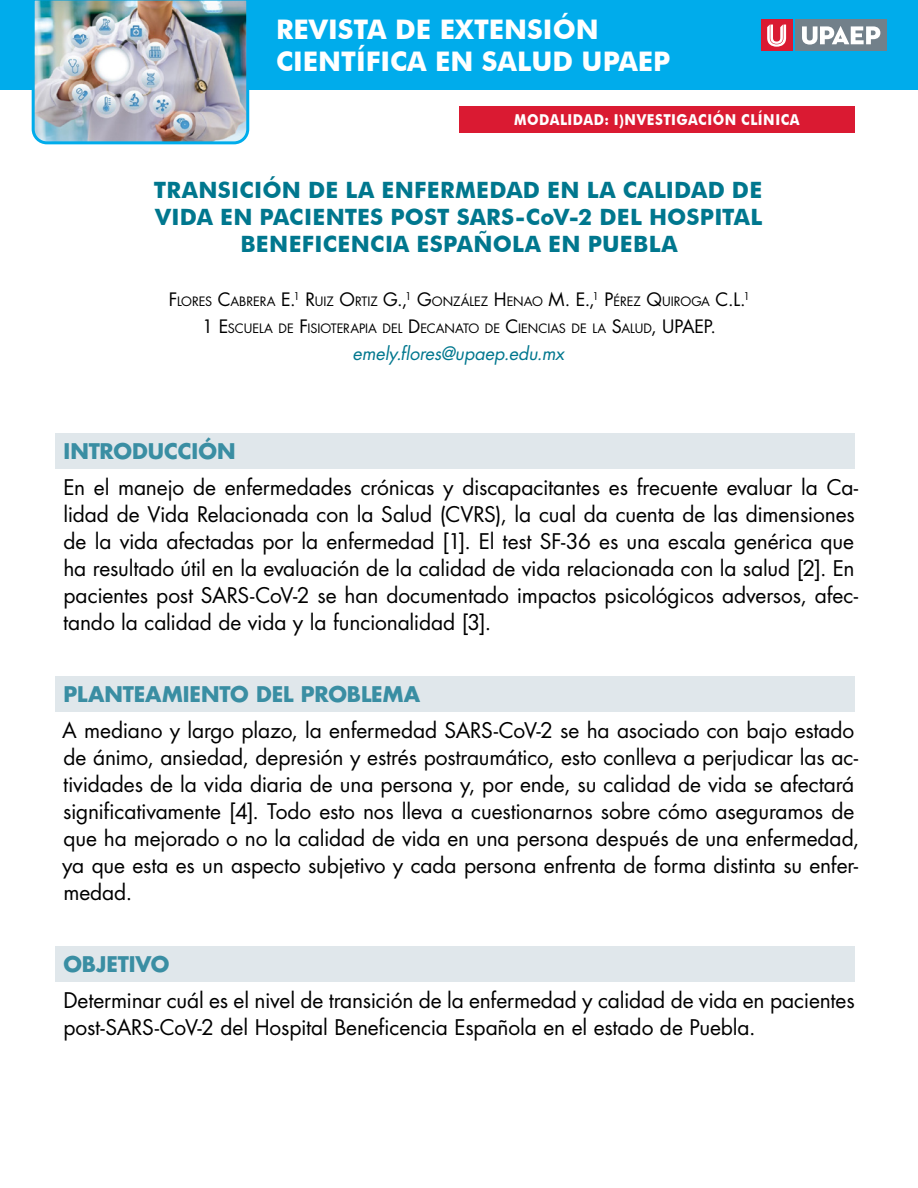
<style>
.page{position:relative;width:918px;height:1188px;background:#fff}
.page>*{position:absolute;margin:0;border:0;box-sizing:border-box;transform-origin:0 0}
.t1{font:700 27px/32.4px "Futura BT";color:#fff}
.título{font:700 22.5px/27px "Futura BT";letter-spacing:.01em;color:#00778e;text-align:center}
.cuerpo{font:21px/27px "Futura Std";letter-spacing:-.005em;color:#000}
.apartado{font:700 21px "Futura Std";letter-spacing:-.005em;color:#3a8ea3}
.hipervínculo{font:italic 18px "Futura Std";letter-spacing:-.005em;color:#00778e}
.t2{font:700 15px "Futura BT";color:#fff;scale:.9 1}
.autores_c_email{font:12.6px "Futura Std";letter-spacing:-.005em;color:#000}
.s1{font-size:18px}
</style>
<div class="page">
<div style="left:0;top:0;width:918px;height:90px;background:#00aceb"></div>
<img style="left:31px;top:0;width:219px;height:145px">
<div style="left:796px;top:20px;width:91px;height:31px;background:#72808a"></div>
<svg style="left:802px;top:26px;width:78px;height:19px"></svg>
<div style="left:761px;top:20px;width:31px;height:31px;background:#da1a32"></div>
<svg style="left:767px;top:25px;width:19px;height:22px"></svg>
<div style="left:459px;top:106px;width:396px;height:27px;background:#da1a32"></div>
<div style="left:56px;top:433px;width:799px;height:36px;background:#e0e7eb"></div>
<div style="left:56px;top:676px;width:799px;height:36px;background:#e0e7eb"></div>
<div style="left:56px;top:946px;width:799px;height:36px;background:#e0e7eb"></div>
<p class="t1" style="left:276px;top:13px;width:396px">REVISTA DE EXTENSIÓN<br>CIENTÍFICA EN SALUD UPAEP</p>
<p class="t2" style="left:514px;top:111px;width:26px">MODALIDAD</p>
<p class="t2" style="left:605px;top:111px;width:34px">: I)NVESTIGACIÓN</p>
<p class="t2" style="left:741px;top:111px;width:21px">CLÍNICA</p>
<p class="título" style="left:154px;top:176px;width:610px">TRANSICIÓN DE LA ENFERMEDAD EN LA CALIDAD DE<br>VIDA EN PACIENTES POST SARS-COV-2 DEL HOSPITAL<br>BENEFICENCIA ESPAÑOLA EN PUEBLA</p>
<p class="autores_c_email" style="left:169px;top:293px;width:582px"><span class="s1">F</span>LORES <span class="s1">C</span>ABRERA <span class="s1">E.</span><sup>1</sup> <span class="s1">R</span>UIZ <span class="s1">O</span>RTIZ <span class="s1">G.,</span><sup>1</sup> <span class="s1">G</span>ONZÁLEZ <span class="s1">H</span> ENAO <span class="s1">M. E.,</span><sup>1</sup> <span class="s1">P</span>ÉREZ <span class="s1">Q</span>UI ROGA <span class="s1">C.L.</span><sup>1</sup></p>
<p class="autores_c_email" style="left:202px;top:320px;width:515px"><span class="s1">1 E</span>SCUELA DE <span class="s1">F</span>ISIOTERAPIA DEL <span class="s1">D</span>ECANATO DE <span class="s1">C</span>IENCIAS DE LA <span class="s1">S</span>ALUD<span class="s1">, UPAEP.</span></p>
<p class="hipervínculo" style="left:353px;top:342px;width:213px">emely.flores@upaep.edu.mx</p>
<p class="apartado" style="left:64px;top:437px;width:173px">INTRODUCCIÓN</p>
<p class="cuerpo" style="left:63px;top:474px;width:797px">En el manejo de enfermedades crónicas y discapacitantes es frecuente evaluar la Ca&shy;lidad de Vida Relacionada con la Salud (CVRS), la cual da cuenta de las dimensiones de la vida afectadas por la enfermedad [1]. El test SF-36 es una escala genérica que ha resultado útil en la evaluación de la calidad de vida relacionada con la salud [2]. En pacientes post SARS-CoV-2 se han documentado impactos psicológicos adversos, afec&shy;tando la calidad de vida y la funcionalidad [3].</p>
<p class="apartado" style="left:64px;top:680px;width:358px">PLANTEAMIENTO DEL PROBLEMA</p>
<p class="cuerpo" style="left:62px;top:717px;width:799px">A mediano y largo plazo, la enfermedad SARS-CoV-2 se ha asociado con bajo estado de ánimo, ansiedad, depresión y estrés postraumático, esto conlleva a perjudicar las ac&shy;tividades de la vida diaria de una persona y, por ende, su calidad de vida se afectará significativamente [4]. Todo esto nos lleva a cuestionarnos sobre cómo aseguramos de que ha mejorado o no la calidad de vida en una persona después de una enfermedad, ya que esta es un aspecto subjetivo y cada persona enfrenta de forma distinta su enfer&shy;medad.</p>
<p class="apartado" style="left:63px;top:950px;width:108px">OBJETIVO</p>
<p class="cuerpo" style="left:63px;top:987px;width:793px">Determinar cuál es el nivel de transición de la enfermedad y calidad de vida en pacientes post-SARS-CoV-2 del Hospital Beneficencia Española en el estado de Puebla.</p>
</div>
